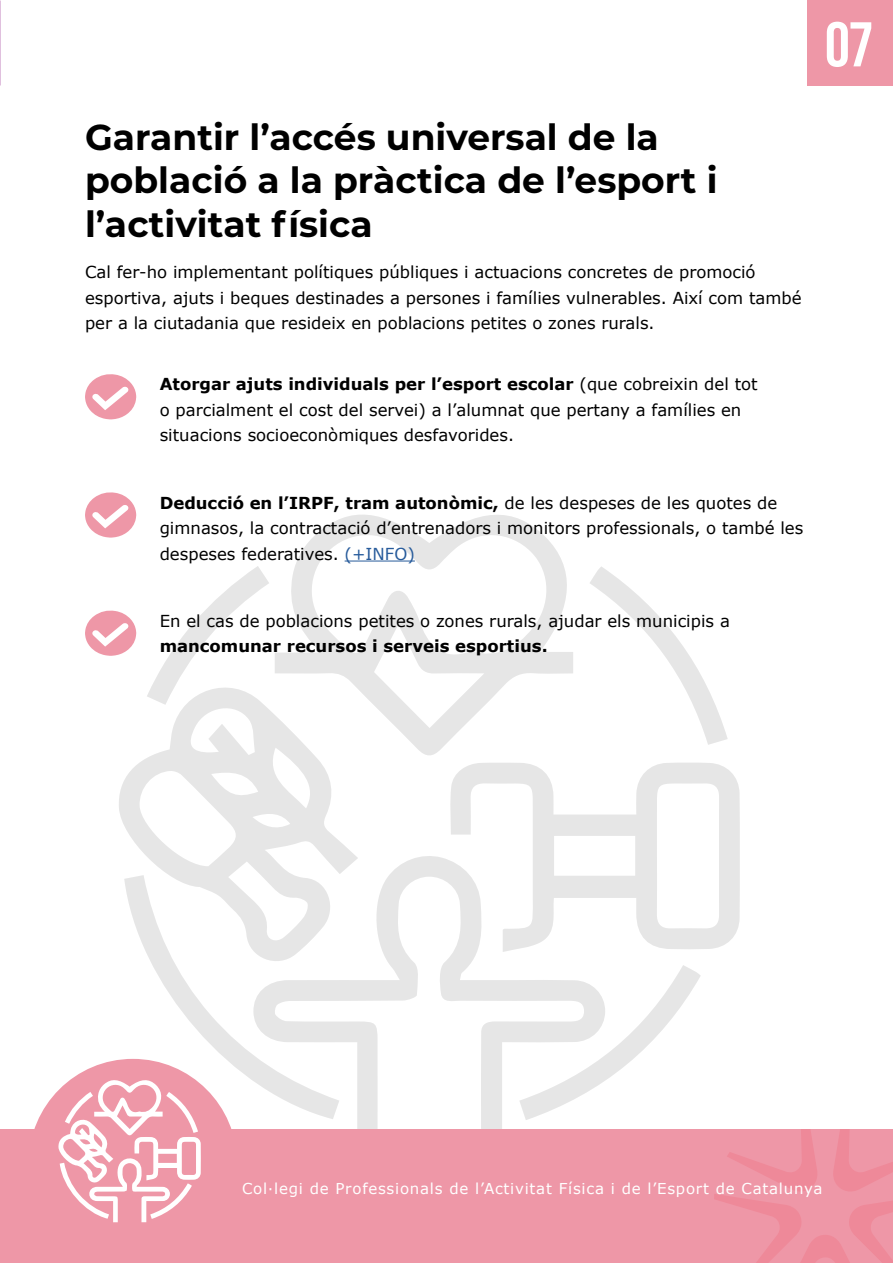
<style>
.page{position:relative;width:893px;height:1263px;background:#fff}
.page>*{position:absolute;margin:0;border:0;box-sizing:border-box;transform-origin:0 0}
.t1{font:63px "Bebas Neue";color:#fff}
.t2{font:700 36px/43.5px "Montserrat";color:#000}
.t3{font:16.5px/25.5px "Verdana";color:#000}
.t4{font:700 16.5px "Verdana";color:#000}
.t5{font:15px "Verdana";letter-spacing:.05em;color:#fff}
.s1{font-weight:700}
.s2{color:#275b9b}
</style>
<div class="page">
<svg style="left:119px;top:705px;width:232px;height:170px;fill:#ececec"></svg>
<svg style="left:275px;top:515px;width:298px;height:243px"></svg>
<svg style="left:253px;top:852px;width:352px;height:278px"></svg>
<svg style="left:449px;top:763px;width:291px;height:189px"></svg>
<svg style="left:124px;top:875px;width:215px;height:244px"></svg>
<svg style="left:519px;top:965px;width:182px;height:155px"></svg>
<svg style="left:590px;top:566px;width:138px;height:179px"></svg>
<svg style="left:147px;top:566px;width:122px;height:139px"></svg>
<div style="left:808px;top:0;width:85px;height:85px;background:#ee97a7"></div>
<svg style="left:85px;top:374px;width:51px;height:45px"></svg>
<hr style="left:345px;top:560px;width:70px;height:1px;background:#275b9b">
<svg style="left:85px;top:492px;width:51px;height:46px"></svg>
<svg style="left:85px;top:610px;width:51px;height:46px"></svg>
<div style="left:0;top:1130px;width:893px;height:133px;background:#ee97a7"></div>
<svg style="left:714px;top:1130px;width:179px;height:133px"></svg>
<svg style="left:29px;top:1059px;width:208px;height:164px"></svg>
<h2 class="t2" style="left:85px;top:113px;width:634px">Garantir l’accés universal de la població a la pràctica de l’esport i l’activitat física</h2>
<p class="t3" style="left:85px;top:259px;width:718px">Cal fer-ho implementant polítiques públiques i actuacions concretes de promoció esportiva, ajuts i beques destinades a persones i famílies vulnerables. Així com també per a la ciutadania que resideix en poblacions petites o zones rurals.</p>
<p class="t3" style="left:160px;top:371px;width:599px"><span class="s1">Atorgar ajuts individuals per l’esport escolar</span> (que cobreixin del tot o parcialment el cost del servei) a l’alumnat que pertany a famílies en situacions socioeconòmiques desfavorides.</p>
<p class="t3" style="left:160px;top:490px;width:645px"><span class="s1">Deducció en l’IRPF, tram autonòmic,</span> de les despeses de les quotes de gimnasos, la contractació d’entrenadors i monitors professionals, o també les despeses federatives. <span class="s2">(+INFO)</span></p>
<p class="t3" style="left:160px;top:608px;width:572px">En el cas de poblacions petites o zones rurals, ajudar els municipis a</p>
<p class="t4" style="left:160px;top:635px;width:389px">mancomunar recursos i serveis esportius.</p>
<h1 class="t1" style="left:825px;top:9px;width:50px">07</h1>
<p class="t5" style="left:242px;top:1178px;width:582px">Col·legi de Professionals de l’Activitat Física i de l’Esport de Catalunya</p>
</div>
